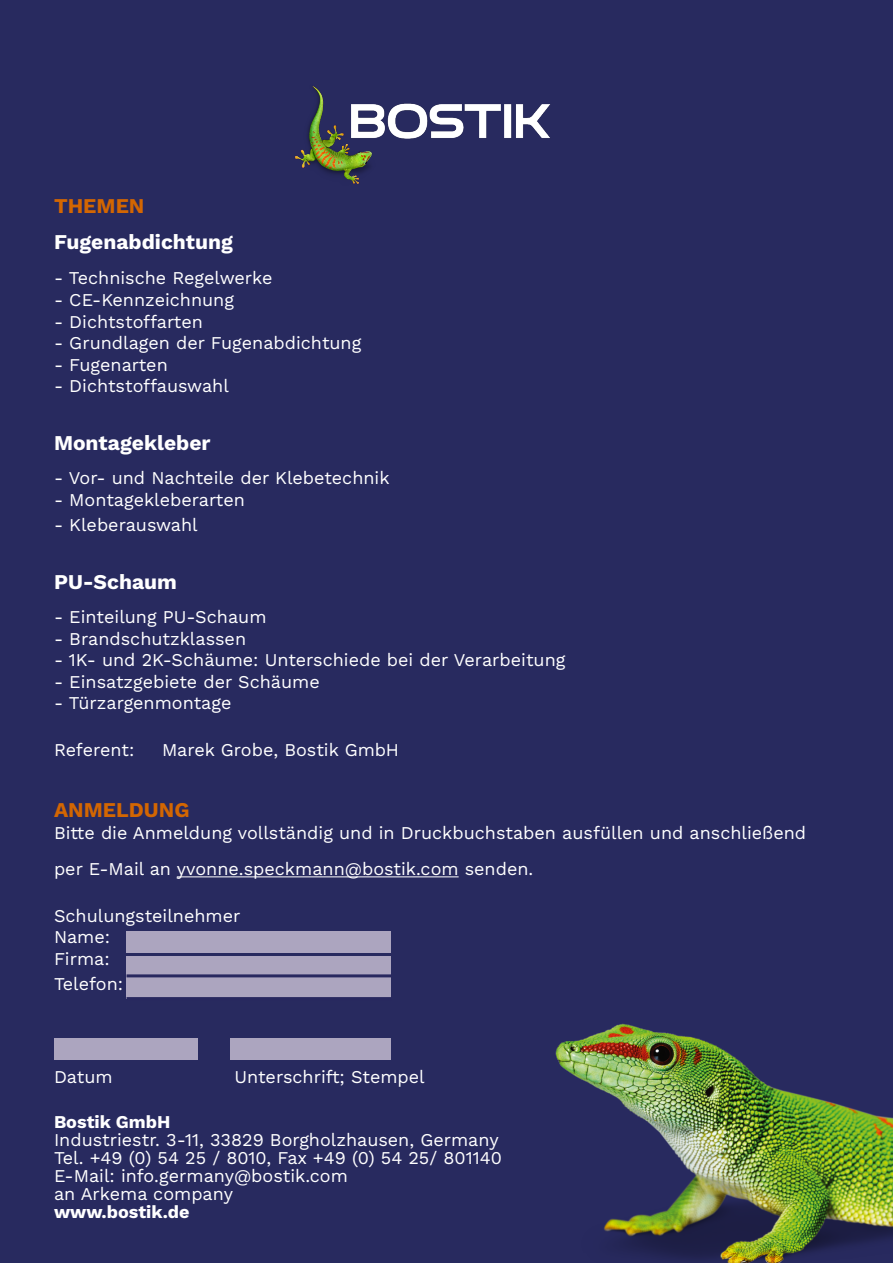
<style>
.page{position:relative;width:893px;height:1263px;background:#fff}
.page>*{position:absolute;margin:0;border:0;box-sizing:border-box;transform-origin:0 0}
.t1{font:700 21px "Work Sans";color:#fff}
.t2{font:700 21px "Work Sans";color:#d36602}
.t3{font:18px/18px "Work Sans";color:#fff}
.t4{font:700 18px "Work Sans";color:#fff}
</style>
<div class="page">
<div style="left:1px;top:0;width:892px;height:1263px;background:#282a5f"></div>
<hr style="left:177px;top:876px;width:282px;height:1px;background:#fff">
<img style="left:555px;top:1023px;width:338px;height:240px">
<div style="left:127px;top:956px;width:264px;height:21px;background:#aca5bf"></div>
<div style="left:127px;top:977px;width:264px;height:21px;background:#aca5bf"></div>
<div style="left:127px;top:931px;width:264px;height:21px;background:#aca5bf"></div>
<hr style="left:127px;top:997px;width:264px;height:3px;background:#28285f">
<hr style="left:127px;top:974px;width:264px;height:3px;background:#28285f">
<div style="left:54px;top:1039px;width:143px;height:21px;background:#aca5bf"></div>
<div style="left:230px;top:1039px;width:161px;height:21px;background:#aca5bf"></div>
<img style="left:294px;top:86px;width:257px;height:98px">
<p class="t2" style="left:54px;top:190px;width:92px">THEMEN</p>
<p class="t1" style="left:54px;top:226px;width:180px">Fugenabdichtung</p>
<p class="t3" style="left:54px;top:268px;width:220px">- Technische Regelwerke</p>
<p class="t3" style="left:54px;top:290px;width:182px">- CE-Kennzeichnung</p>
<p class="t3" style="left:54px;top:312px;width:150px">- Dichtstoffarten</p>
<p class="t3" style="left:54px;top:333px;width:309px">- Grundlagen der Fugenabdichtung</p>
<p class="t3" style="left:54px;top:355px;width:115px">- Fugenarten</p>
<p class="t3" style="left:54px;top:376px;width:176px">- Dichtstoffauswahl</p>
<p class="t1" style="left:54px;top:427px;width:158px">Montagekleber</p>
<p class="t3" style="left:54px;top:468px;width:337px">- Vor- und Nachteile der Klebetechnik</p>
<p class="t3" style="left:54px;top:490px;width:192px">- Montagekleberarten</p>
<p class="t3" style="left:54px;top:515px;width:145px">- Kleberauswahl</p>
<p class="t1" style="left:54px;top:566px;width:124px">PU-Schaum</p>
<p class="t3" style="left:54px;top:607px;width:214px">- Einteilung PU-Schaum</p>
<p class="t3" style="left:54px;top:629px;width:194px">- Brandschutzklassen</p>
<p class="t3" style="left:54px;top:650px;width:513px">- 1K- und 2K-Schäume: Unterschiede bei der Verarbeitung</p>
<p class="t3" style="left:54px;top:672px;width:267px">- Einsatzgebiete der Schäume</p>
<p class="t3" style="left:54px;top:693px;width:179px">- Türzargenmontage</p>
<p class="t3" style="left:54px;top:740px;width:82px">Referent:</p>
<p class="t3" style="left:162px;top:740px;width:239px">Marek Grobe, Bostik GmbH</p>
<p class="t2" style="left:54px;top:794px;width:137px">ANMELDUNG</p>
<p class="t3" style="left:54px;top:814px;width:754px;line-height:36px">Bitte die Anmeldung vollständig und in Druckbuchstaben ausfüllen und anschließend per E-Mail an yvonne.speckmann@bostik.com senden.</p>
<p class="t3" style="left:54px;top:904px;width:188px;line-height:21.6px">Schulungsteilnehmer<br>Name:<br>Firma:</p>
<p class="t3" style="left:54px;top:974px;width:71px">Telefon:</p>
<p class="t3" style="left:54px;top:1067px;width:60px">Datum</p>
<p class="t3" style="left:234px;top:1067px;width:192px">Unterschrift; Stempel</p>
<p class="t4" style="left:54px;top:1108px;width:118px">Bostik GmbH</p>
<p class="t3" style="left:54px;top:1130px;width:449px">Industriestr. 3-11, 33829 Borgholzhausen, Germany Tel. +49 (0) 54 25 / 8010, Fax +49 (0) 54 25/ 801140<br>E-Mail: info.germany@bostik.com<br>an Arkema company</p>
<p class="t4" style="left:54px;top:1198px;width:137px">www.bostik.de</p>
</div>
